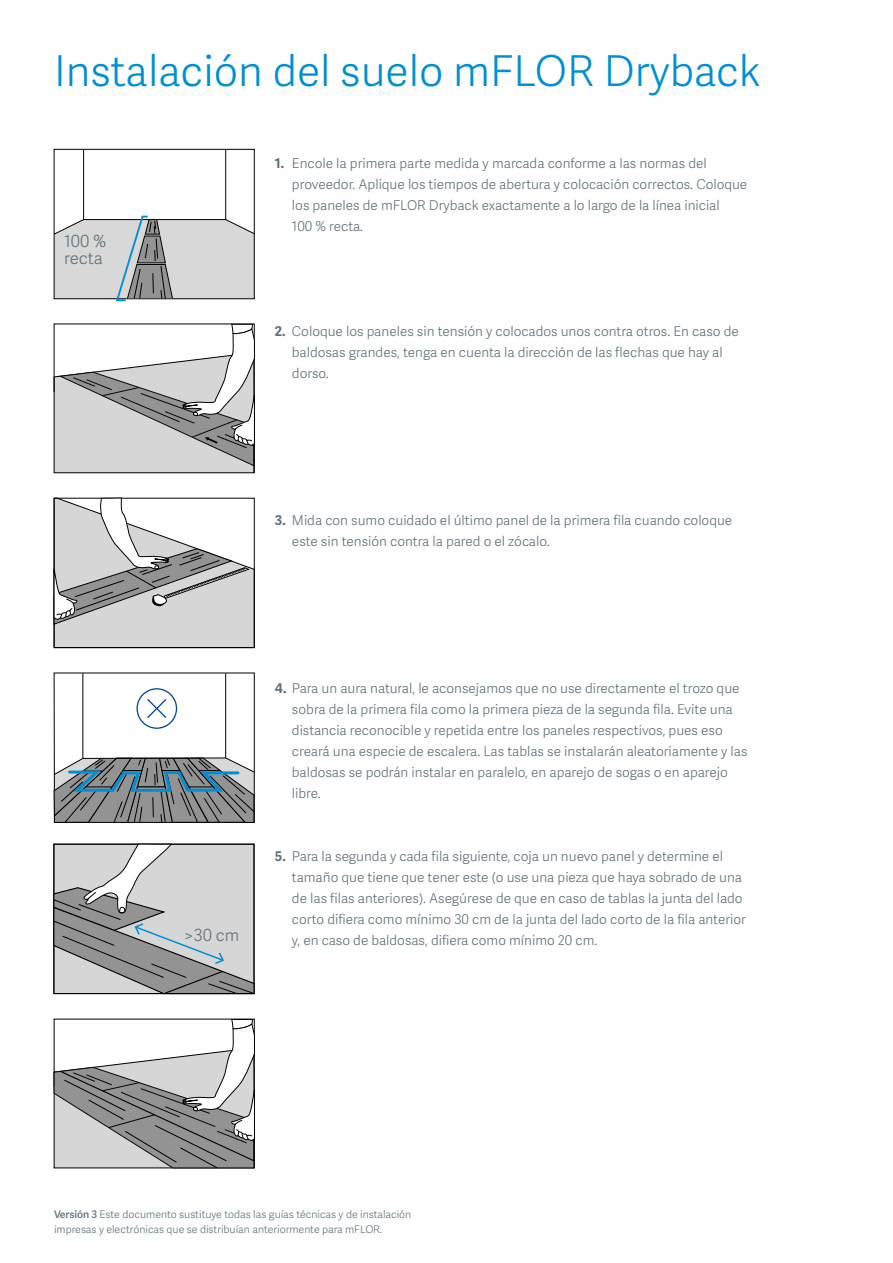
<style>
.page{position:relative;width:893px;height:1263px;background:#fff}
.page>*{position:absolute;margin:0;border:0;box-sizing:border-box;transform-origin:0 0}
.t1{font:300 42.6px "Adelle Sans";color:#008fd3}
.t2{font:300 16.8px/16.8px "Adelle Sans";color:#607179}
.t3{font:300 13.5px/21px "Adelle Sans";color:#607179}
.t4{font:300 10.5px/15px "Adelle Sans";color:#607179}
.s1{font-weight:700}
.s2{font-weight:600}
</style>
<div class="page">
<div style="left:54px;top:149px;width:201px;height:150px;border:1px solid #000"></div>
<hr style="left:83px;top:149px;width:1px;height:71px;background:#000">
<hr style="left:225px;top:149px;width:1px;height:71px;background:#000">
<svg style="left:53px;top:323px;width:202px;height:150px"></svg>
<svg style="left:53px;top:497px;width:202px;height:151px"></svg>
<svg style="left:53px;top:843px;width:202px;height:152px;background:#b5b6b6"></svg>
<svg style="left:53px;top:1018px;width:202px;height:151px"></svg>
<hr style="left:83px;top:673px;width:1px;height:85px;background:#000">
<hr style="left:225px;top:673px;width:1px;height:85px;background:#000">
<svg style="left:136px;top:688px;width:41px;height:41px"></svg>
<svg style="left:53px;top:757px;width:202px;height:66px;background:#7b858a"></svg>
<svg style="left:53px;top:215px;width:202px;height:87px;background:#c7c9c9"></svg>
<h1 class="t1" style="left:54px;top:41px;width:708px">Instalación del suelo mFLOR Dryback</h1>
<p class="t2" style="left:64px;top:233px;width:44px">100 % recta</p>
<p class="t3" style="left:292px;top:152px;width:457px;text-indent:-17px"><span class="s1">1.</span> Encole la primera parte medida y marcada conforme a las normas del proveedor. Aplique los tiempos de abertura y colocación correctos. Coloque los paneles de mFLOR Dryback exactamente a lo largo de la línea inicial<br>100 % recta.</p>
<p class="t3" style="left:292px;top:320px;width:448px;text-indent:-17px"><span class="s1">2.</span> Coloque los paneles sin tensión y colocados unos contra otros. En caso de baldosas grandes, tenga en cuenta la dirección de las flechas que hay al dorso.</p>
<p class="t3" style="left:292px;top:509px;width:442px;text-indent:-17px"><span class="s1">3.</span> Mida con sumo cuidado el último panel de la primera fila cuando coloque este sin tensión contra la pared o el zócalo.</p>
<p class="t3" style="left:292px;top:677px;width:457px;text-indent:-17px"><span class="s1">4.</span> Para un aura natural, le aconsejamos que no use directamente el trozo que sobra de la primera fila como la primera pieza de la segunda fila. Evite una distancia reconocible y repetida entre los paneles respectivos, pues eso creará una especie de escalera. Las tablas se instalarán aleatoriamente y las baldosas se podrán instalar en paralelo, en aparejo de sogas o en aparejo libre.</p>
<p class="t3" style="left:292px;top:845px;width:455px;text-indent:-17px"><span class="s1">5.</span> Para la segunda y cada fila siguiente, coja un nuevo panel y determine el tamaño que tiene que tener este (o use una pieza que haya sobrado de una de las filas anteriores). Asegúrese de que en caso de tablas la junta del lado corto difiera como mínimo 30 cm de la junta del lado corto de la fila anterior</p>
<p class="t2" style="left:184px;top:926px;width:57px">&gt;30 cm</p>
<p class="t3" style="left:292px;top:929px;width:307px">y, en caso de baldosas, difiera como mínimo 20 cm.</p>
<p class="t4" style="left:54px;top:1206px;width:359px"><span class="s2">Versión 3</span> Este documento sustituye todas las guías técnicas y de instalación impresas y electrónicas que se distribuían anteriormente para mFLOR.</p>
</div>
